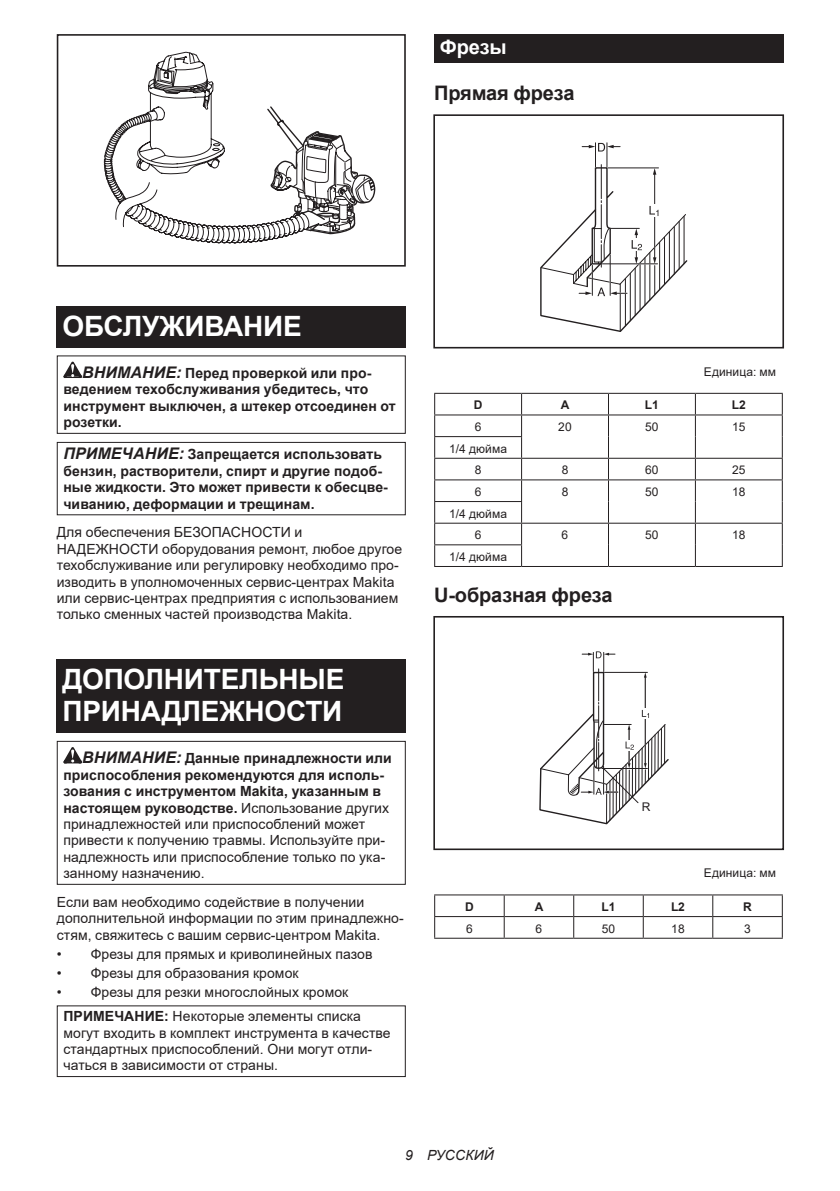
<style>
.page{position:relative;width:840px;height:1191px;background:#fff}
.page>*{position:absolute;margin:0;border:0;box-sizing:border-box;transform-origin:0 0}
.t1{font:700 28px/32.8px "Arial";letter-spacing:-.01em;color:#fff}
.t2{font:700 20px "Arial";letter-spacing:-.01em;color:#231f20}
.t3{font:700 20px "Arial";letter-spacing:-.01em;color:#fff}
.t4{font:14px/16.4px "Arial";letter-spacing:.005em;color:#231f20}
.t5{font:700 14px/16.4px "Arial";letter-spacing:.005em;color:#231f20}
.t6{font:italic 14px "Arial";letter-spacing:.005em;color:#231f20}
.t7{font:12px/21.6px "Arial";letter-spacing:.005em;color:#231f20;text-align:center}
.t8{font:700 12px "Arial";letter-spacing:-.01em;color:#231f20}
.s1{font-style:italic;font-size:16px}
.s2{font-weight:700;font-style:italic;font-size:16px}
.s3{font-weight:700}
</style>
<div class="page">
<svg style="left:103px;top:51px;width:273px;height:193px"></svg>
<div style="left:57px;top:34px;width:348px;height:233px;border:2px solid #231f20"></div>
<div style="left:57px;top:306px;width:348px;height:41px;background:#231f20"></div>
<svg style="left:63px;top:362px;width:19px;height:16px"></svg>
<div style="left:57px;top:355px;width:348px;height:79px;border:1px solid #231f20"></div>
<div style="left:57px;top:442px;width:348px;height:73px;border:1px solid #231f20"></div>
<div style="left:57px;top:659px;width:348px;height:74px;background:#231f20"></div>
<svg style="left:63px;top:747px;width:19px;height:16px"></svg>
<div style="left:57px;top:741px;width:348px;height:144px;border:1px solid #231f20"></div>
<div style="left:57px;top:1005px;width:348px;height:72px;border:1px solid #231f20"></div>
<div style="left:434px;top:34px;width:348px;height:29px;background:#231f20"></div>
<svg style="left:540px;top:142px;width:148px;height:190px"></svg>
<div style="left:433px;top:114px;width:350px;height:234px;border:2px solid #231f20"></div>
<hr style="left:434px;top:393px;width:87px;height:1px;background:#231f20">
<hr style="left:521px;top:393px;width:87px;height:1px;background:#231f20">
<hr style="left:608px;top:393px;width:87px;height:1px;background:#231f20">
<hr style="left:695px;top:393px;width:87px;height:1px;background:#231f20">
<hr style="left:434px;top:414px;width:87px;height:1px;background:#231f20">
<hr style="left:521px;top:414px;width:87px;height:1px;background:#231f20">
<hr style="left:608px;top:414px;width:87px;height:1px;background:#231f20">
<hr style="left:695px;top:414px;width:87px;height:1px;background:#231f20">
<hr style="left:434px;top:436px;width:88px;height:1px;background:#231f20">
<hr style="left:434px;top:458px;width:87px;height:1px;background:#231f20">
<hr style="left:521px;top:458px;width:87px;height:1px;background:#231f20">
<hr style="left:608px;top:458px;width:87px;height:1px;background:#231f20">
<hr style="left:695px;top:458px;width:87px;height:1px;background:#231f20">
<hr style="left:434px;top:479px;width:87px;height:1px;background:#231f20">
<hr style="left:521px;top:479px;width:87px;height:1px;background:#231f20">
<hr style="left:608px;top:479px;width:87px;height:1px;background:#231f20">
<hr style="left:695px;top:479px;width:87px;height:1px;background:#231f20">
<hr style="left:434px;top:501px;width:88px;height:1px;background:#231f20">
<hr style="left:434px;top:523px;width:87px;height:1px;background:#231f20">
<hr style="left:521px;top:523px;width:87px;height:1px;background:#231f20">
<hr style="left:608px;top:523px;width:87px;height:1px;background:#231f20">
<hr style="left:695px;top:523px;width:87px;height:1px;background:#231f20">
<hr style="left:434px;top:544px;width:88px;height:1px;background:#231f20">
<svg style="left:434px;top:394px;width:1px;height:172px"></svg>
<svg style="left:521px;top:394px;width:1px;height:172px"></svg>
<svg style="left:694px;top:394px;width:1px;height:172px"></svg>
<svg style="left:781px;top:394px;width:1px;height:172px"></svg>
<hr style="left:434px;top:566px;width:87px;height:1px;background:#231f20">
<hr style="left:521px;top:566px;width:87px;height:1px;background:#231f20">
<hr style="left:608px;top:566px;width:87px;height:1px;background:#231f20">
<hr style="left:695px;top:566px;width:87px;height:1px;background:#231f20">
<svg style="left:539px;top:651px;width:130px;height:174px"></svg>
<div style="left:433px;top:616px;width:350px;height:234px;border:2px solid #231f20"></div>
<hr style="left:434px;top:894px;width:70px;height:1px;background:#231f20">
<hr style="left:504px;top:894px;width:69px;height:1px;background:#231f20">
<hr style="left:573px;top:894px;width:70px;height:1px;background:#231f20">
<hr style="left:643px;top:894px;width:69px;height:1px;background:#231f20">
<hr style="left:712px;top:894px;width:70px;height:1px;background:#231f20">
<hr style="left:434px;top:916px;width:70px;height:1px;background:#231f20">
<svg style="left:434px;top:895px;width:1px;height:42px"></svg>
<hr style="left:504px;top:916px;width:69px;height:1px;background:#231f20">
<svg style="left:503px;top:895px;width:1px;height:42px"></svg>
<hr style="left:573px;top:916px;width:70px;height:1px;background:#231f20">
<svg style="left:573px;top:895px;width:1px;height:42px"></svg>
<hr style="left:643px;top:916px;width:69px;height:1px;background:#231f20">
<svg style="left:642px;top:895px;width:1px;height:42px"></svg>
<hr style="left:712px;top:916px;width:70px;height:1px;background:#231f20">
<svg style="left:781px;top:895px;width:1px;height:42px"></svg>
<hr style="left:434px;top:937px;width:70px;height:1px;background:#231f20">
<hr style="left:504px;top:937px;width:69px;height:1px;background:#231f20">
<hr style="left:573px;top:937px;width:70px;height:1px;background:#231f20">
<hr style="left:643px;top:937px;width:69px;height:1px;background:#231f20">
<hr style="left:712px;top:937px;width:70px;height:1px;background:#231f20">
<h2 class="t3" style="left:439px;top:33px;width:68px">Фрезы</h2>
<h2 class="t2" style="left:434px;top:79px;width:142px">Прямая фреза</h2>
<h1 class="t1" style="left:62px;top:310px;width:241px">ОБСЛУЖИВАНИЕ</h1>
<p class="t5" style="left:63px;top:365px;width:333px;text-indent:19px"><span class="s1">ВНИМАНИЕ:</span> Перед проверкой или про&shy;ведением техобслуживания убедитесь, что инструмент выключен, а штекер отсоединен от розетки.</p>
<p class="t5" style="left:63px;top:446px;width:326px"><span class="s1">ПРИМЕЧАНИЕ:</span> Запрещается использовать бензин, растворители, спирт и другие подоб&shy;ные жидкости. Это может привести к обесцве&shy;чиванию, деформации и трещинам.</p>
<p class="t4" style="left:57px;top:524px;width:347px">Для обеспечения БЕЗОПАСНОСТИ и НАДЕЖНОСТИ оборудования ремонт, любое другое техобслуживание или регулировку необходимо про&shy;изводить в уполномоченных сервис-центрах Makita или сервис-центрах предприятия с использованием только сменных частей производства Makita.</p>
<h1 class="t1" style="left:62px;top:663px;width:283px">ДОПОЛНИТЕЛЬНЫЕ<br>ПРИНАДЛЕЖНОСТИ</h1>
<p class="t4" style="left:63px;top:750px;width:330px;text-indent:19px"><span class="s2">ВНИМАНИЕ:</span> <span class="s3">Данные принадлежности или приспособления рекомендуются для исполь&shy;зования с инструментом Makita, указанным в настоящем руководстве.</span> Использование других принадлежностей или приспособлений может привести к получению травмы. Используйте при&shy;надлежность или приспособление только по ука&shy;занному назначению.</p>
<p class="t4" style="left:57px;top:893px;width:348px">Если вам необходимо содействие в получении дополнительной информации по этим принадлежно&shy;стям, свяжитесь с вашим сервис-центром Makita.</p>
<p class="t4" style="left:57px;top:945px;width:317px">• Фрезы для прямых и криволинейных пазов</p>
<p class="t4" style="left:57px;top:965px;width:243px">• Фрезы для образования кромок</p>
<p class="t4" style="left:63px;top:980px;width:299px;line-height:23.8px;text-indent:-7px">• Фрезы для резки многослойных кромок<br><span class="s3">ПРИМЕЧАНИЕ:</span> Некоторые элементы списка</p>
<p class="t4" style="left:63px;top:1024px;width:328px">могут входить в комплект инструмента в качестве стандартных приспособлений. Они могут отли&shy;чаться в зависимости от страны.</p>
<p class="t7" style="left:703px;top:361px;width:74px">Единица: мм</p>
<p class="t8" style="left:473px;top:396px;width:10px">D</p>
<p class="t8" style="left:560px;top:396px;width:10px">A</p>
<p class="t8" style="left:644px;top:396px;width:15px">L1</p>
<p class="t8" style="left:731px;top:396px;width:15px">L2</p>
<p class="t7" style="left:474px;top:416px;width:8px">6</p>
<p class="t7" style="left:558px;top:416px;width:15px">20</p>
<p class="t7" style="left:645px;top:416px;width:15px">50</p>
<p class="t7" style="left:731px;top:416px;width:15px">15</p>
<p class="t7" style="left:449px;top:437px;width:59px">1/4 дюйма<br>8</p>
<p class="t7" style="left:561px;top:459px;width:8px">8</p>
<p class="t7" style="left:644px;top:459px;width:15px">60</p>
<p class="t7" style="left:731px;top:459px;width:15px">25</p>
<p class="t7" style="left:474px;top:481px;width:8px">6</p>
<p class="t7" style="left:561px;top:481px;width:8px">8</p>
<p class="t7" style="left:644px;top:481px;width:15px">50</p>
<p class="t7" style="left:731px;top:481px;width:15px">18</p>
<p class="t7" style="left:449px;top:502px;width:59px">1/4 дюйма<br>6</p>
<p class="t7" style="left:561px;top:524px;width:8px">6</p>
<p class="t7" style="left:644px;top:524px;width:15px">50</p>
<p class="t7" style="left:731px;top:524px;width:15px">18</p>
<p class="t7" style="left:449px;top:546px;width:59px">1/4 дюйма</p>
<h2 class="t2" style="left:434px;top:580px;width:180px">U-образная фреза</h2>
<p class="t7" style="left:641px;top:796px;width:10px">R</p>
<p class="t7" style="left:703px;top:862px;width:74px">Единица: мм</p>
<p class="t8" style="left:465px;top:898px;width:10px">D</p>
<p class="t8" style="left:534px;top:898px;width:10px">A</p>
<p class="t8" style="left:601px;top:898px;width:15px">L1</p>
<p class="t8" style="left:670px;top:898px;width:15px">L2</p>
<p class="t8" style="left:742px;top:898px;width:10px">R</p>
<p class="t7" style="left:466px;top:917px;width:8px">6</p>
<p class="t7" style="left:535px;top:917px;width:8px">6</p>
<p class="t7" style="left:601px;top:917px;width:15px">50</p>
<p class="t7" style="left:671px;top:917px;width:15px">18</p>
<p class="t7" style="left:743px;top:917px;width:8px">3</p>
<p class="t6" style="left:405px;top:1146px;width:90px">9 РУССКИЙ</p>
</div>
